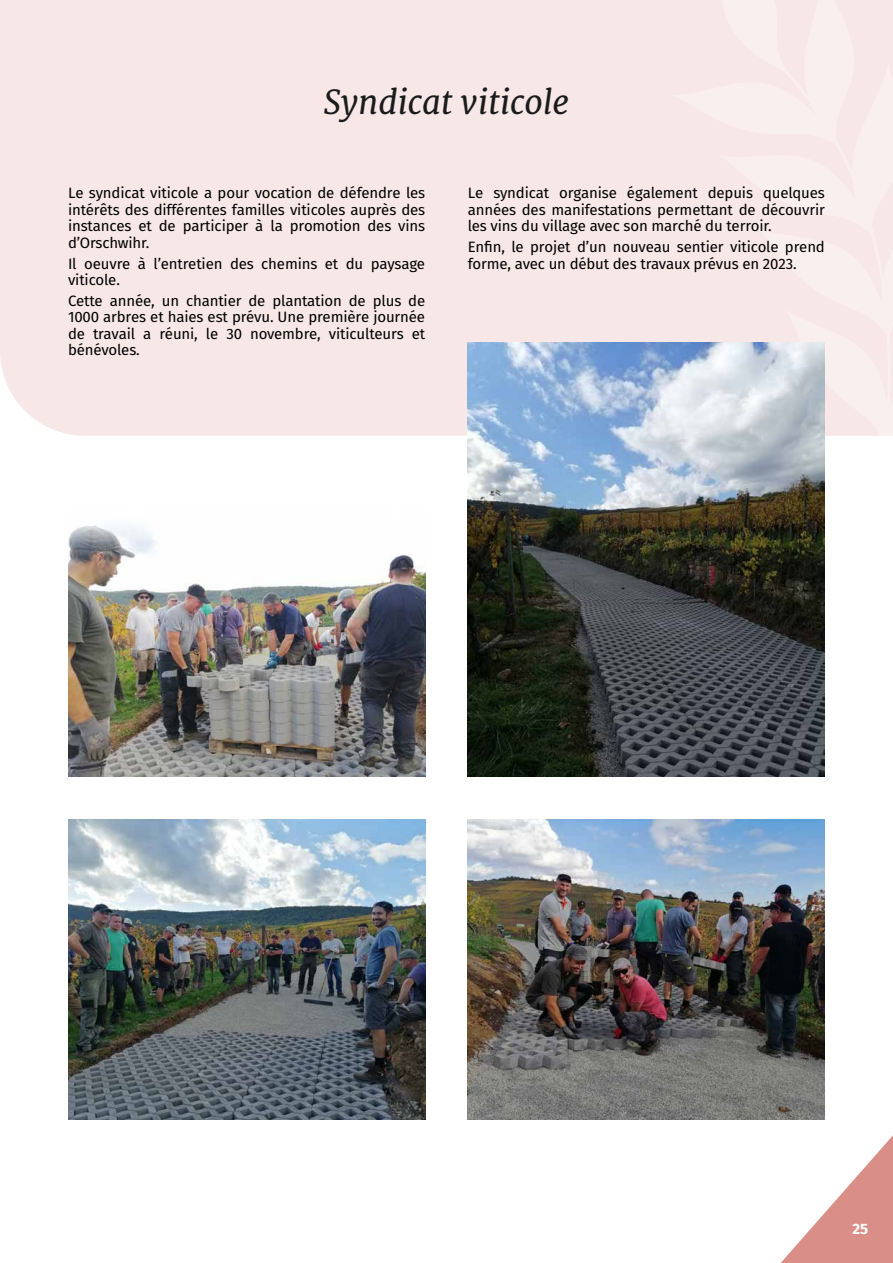
<style>
.page{position:relative;width:893px;height:1263px;background:#fff}
.page>*{position:absolute;margin:0;border:0;box-sizing:border-box;transform-origin:0 0}
.t1{font:italic 33px "Merriweather";color:#1a1b1c}
.t2{font:15px/16.5px "Fira Sans";letter-spacing:-.01em;color:#000;text-align:justify}
.t3{font:700 15px "Fira Sans";color:#fff}
</style>
<div class="page">
<div style="left:0;top:0;width:670px;height:436px;background:#f7e8e7"></div>
<div style="left:670px;top:0;width:223px;height:436px;background:#f7e8e7"></div>
<svg style="left:781px;top:1135px;width:112px;height:128px"></svg>
<img style="left:468px;top:342px;width:357px;height:434px">
<img style="left:68px;top:820px;width:357px;height:299px">
<img style="left:68px;top:525px;width:357px;height:251px">
<img style="left:468px;top:820px;width:357px;height:299px">
<h1 class="t1" style="left:323px;top:82px;width:248px">Syndicat viticole</h1>
<p class="t2" style="left:68px;top:185px;width:359px">Le syndicat viticole a pour vocation de défendre les intérêts des différentes familles viticoles auprès des instances et de participer à la promotion des vins d’Orschwihr.</p>
<p class="t2" style="left:68px;top:255px;width:359px">Il oeuvre à l’entretien des chemins et du paysage viticole.</p>
<p class="t2" style="left:68px;top:292px;width:359px">Cette année, un chantier de plantation de plus de 1000 arbres et haies est prévu. Une première journée de travail a réuni, le 30 novembre, viticulteurs et bénévoles.</p>
<p class="t2" style="left:468px;top:185px;width:359px">Le syndicat organise également depuis quelques années des manifestations permettant de découvrir les vins du village avec son marché du terroir.</p>
<p class="t2" style="left:468px;top:239px;width:359px">Enfin, le projet d’un nouveau sentier viticole prend forme, avec un début des travaux prévus en 2023.</p>
<p class="t3" style="left:853px;top:1216px;width:17px">25</p>
</div>
